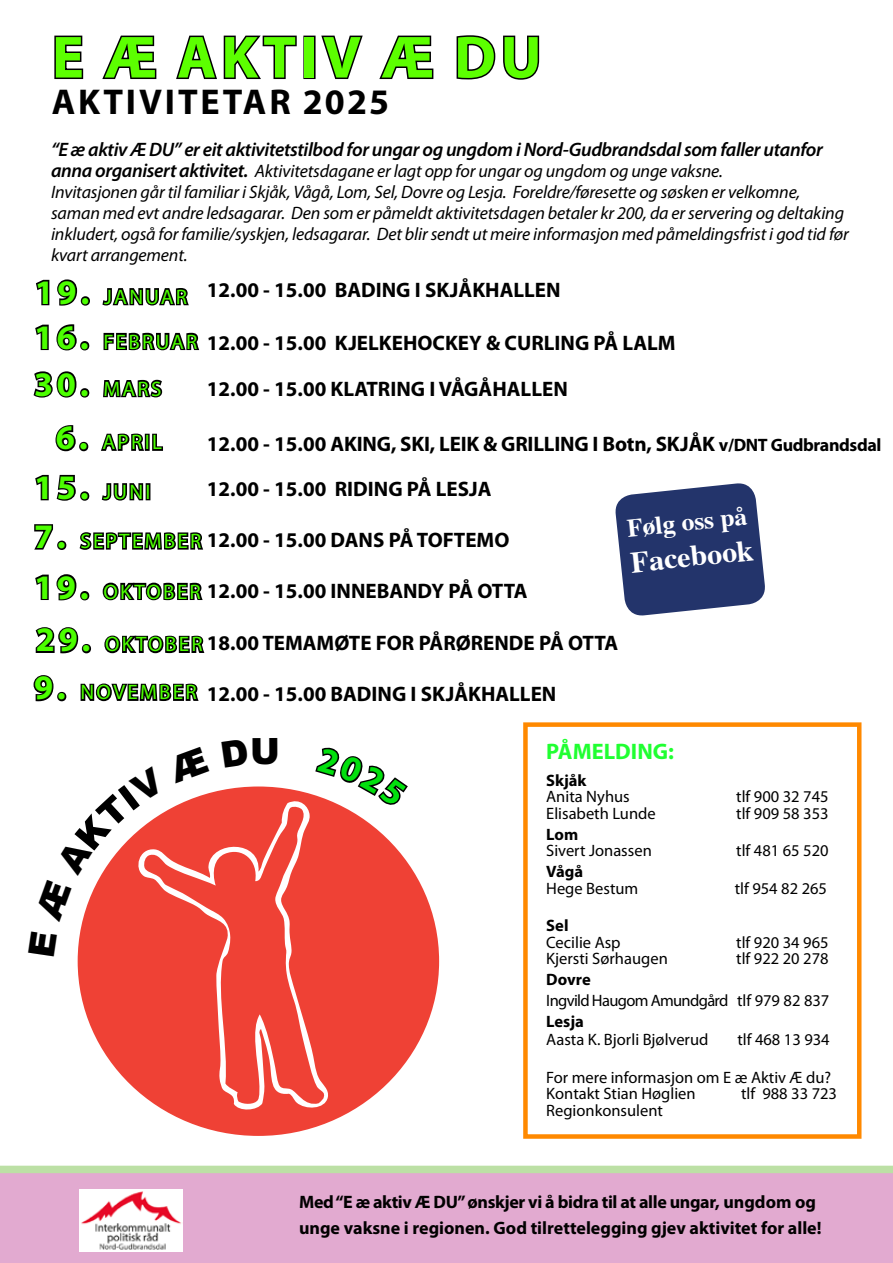
<style>
.page{position:relative;width:893px;height:1263px;background:#fff}
.page>*{position:absolute;margin:0;border:0;box-sizing:border-box;transform-origin:0 0}
.t1{font:700 60px "Myriad Pro";letter-spacing:.08em;color:#5cff00}
.t2{font:700 36px "Myriad Pro";letter-spacing:.06em;color:#000}
.t3{font:900 36px "Arial";color:#000}
.t4{font:700 30px "Times";color:#fff}
.t5{font:700 25.5px "Times";color:#fff}
.t6{font:700 22.5px "Myriad Pro";color:#20ff31}
.t7{font:700 21px/45px "Myriad Pro";color:#000}
.t8{font:21px "Myriad Pro";letter-spacing:.11em;color:#4cff00}
.t9{font:italic 600 19.5px "Myriad Pro";letter-spacing:-.02em;color:#000}
.t10{font:italic 18px/21.1px "Myriad Pro";letter-spacing:-.01em;color:#000}
.t11{font:700 18px/25.5px "Myriad Pro";color:#020101}
.t12{font:16.5px/16.5px "Myriad Pro";color:#000}
.t13{font:16.5px "Myriad Pro";letter-spacing:-.04em;color:#000}
.t14{font:700 16.5px "Myriad Pro";color:#000}
.s1{font-weight:600;font-size:19.5px}
.s2{font-size:34.5px;color:#4cff00}
.s3{font-weight:400;color:#4cff00}
.s4{font-size:18px}
.s5{font-weight:700;font-size:34.5px}
</style>
<div class="page">
<svg style="left:615px;top:483px;width:150px;height:133px;background:#455381"></svg>
<svg style="left:54px;top:35px;width:30px;height:45px"></svg>
<svg style="left:102px;top:35px;width:55px;height:45px"></svg>
<svg style="left:176px;top:35px;width:121px;height:45px"></svg>
<div style="left:303px;top:36px;width:13px;height:43px;border:3px solid #000"></div>
<svg style="left:321px;top:35px;width:42px;height:45px"></svg>
<svg style="left:379px;top:35px;width:55px;height:45px"></svg>
<svg style="left:456px;top:35px;width:84px;height:45px"></svg>
<div style="left:523px;top:722px;width:338px;height:417px;border:4px solid #ff8900"></div>
<div style="left:78px;top:786px;width:361px;height:350px;background:#ef4135;border-radius:50%"></div>
<svg style="left:133px;top:801px;width:195px;height:311px"></svg>
<svg style="left:0;top:1166px;width:893px;height:97px;background:#dfaecc"></svg>
<svg style="left:36px;top:279px;width:42px;height:27px"></svg>
<div style="left:81px;top:296px;width:9px;height:10px;border:3px solid #000;border-radius:50%"></div>
<svg style="left:33px;top:675px;width:21px;height:27px"></svg>
<div style="left:57px;top:692px;width:9px;height:9px;border:3px solid #000;border-radius:50%"></div>
<svg style="left:80px;top:683px;width:119px;height:19px"></svg>
<svg style="left:34px;top:474px;width:170px;height:127px"></svg>
<div style="left:146px;top:483px;width:4px;height:17px;border:3px solid #000"></div>
<svg style="left:33px;top:371px;width:44px;height:27px"></svg>
<div style="left:80px;top:388px;width:9px;height:10px;border:3px solid #000;border-radius:50%"></div>
<svg style="left:35px;top:324px;width:42px;height:27px"></svg>
<div style="left:80px;top:341px;width:9px;height:9px;border:3px solid #000;border-radius:50%"></div>
<svg style="left:102px;top:288px;width:98px;height:63px"></svg>
<svg style="left:35px;top:627px;width:44px;height:27px"></svg>
<div style="left:82px;top:644px;width:9px;height:9px;border:3px solid #000;border-radius:50%"></div>
<svg style="left:104px;top:635px;width:101px;height:19px"></svg>
<img style="left:80px;top:1189px;width:102px;height:63px">
<svg style="left:55px;top:425px;width:21px;height:27px"></svg>
<div style="left:79px;top:442px;width:9px;height:9px;border:3px solid #000;border-radius:50%"></div>
<svg style="left:101px;top:379px;width:62px;height:72px"></svg>
<svg style="left:82px;top:793px;width:127px;height:129px"></svg>
<svg style="left:313px;top:747px;width:95px;height:62px"></svg>
<h1 class="t1" style="left:52px;top:18px;width:491px">E Æ AKTIV Æ DU</h1>
<h2 class="t2" style="left:52px;top:78px;width:48px">Aktivitet</h2>
<h2 class="t2" style="left:243px;top:78px;width:148px">AR 2025</h2>
<p class="t9" style="left:51px;top:137px;width:773px">“E æ aktiv Æ DU” er eit aktivitetstilbod for ungar og ungdom i Nord-Gudbrandsdal som faller utanfor</p>
<p class="t10" style="left:51px;top:160px;width:799px"><span class="s1">anna organisert aktivitet.</span> Aktivitetsdagane er lagt opp for ungar og ungdom og unge vaksne.<br>Invitasjonen går til familiar i Skjåk, Vågå, Lom, Sel, Dovre og Lesja. Foreldre/føresette og søsken er velkomne, saman med evt andre ledsagarar. Den som er påmeldt aktivitetsdagen betaler kr 200, da er servering og deltaking inkludert, også for familie/syskjen, ledsagarar. Det blir sendt ut meire informasjon med påmeldingsfrist i god tid før kvart arrangement.</p>
<p class="t7" style="left:207px;top:267px;width:355px">12.00 - 15.00 BADING I SKJÅKHALLEN</p>
<p class="t7" style="left:34px;top:320px;width:643px"><span class="s2">16.</span> <span class="s3">F E BR UA R</span> 12.00 - 15.00 KJELKEHOCKEY &amp; CURLING PÅ LALM</p>
<p class="t7" style="left:207px;top:366px;width:362px">12.00 - 15.00 KLATRING I VÅGÅHALLEN</p>
<p class="t7" style="left:207px;top:420px;width:676px">12.00 - 15.00 AKING, SKI, LEIK &amp; GRILLING I Botn, SKJÅK <span class="s4">v/DNT Gudbrandsdal<br></span>12.00 - 15.00 RIDING PÅ LESJA</p>
<p class="t7" style="left:34px;top:516px;width:477px"><span class="s2">7.</span> <span class="s3">S E PTE M BE R</span> 12.00 - 15.00 DANS PÅ TOFTEMO</p>
<p class="t7" style="left:34px;top:567px;width:495px"><span class="s2">19.</span> <span class="s3">OK TOB E R</span> 12.00 - 15.00 INNEBANDY PÅ OTTA</p>
<p class="t7" style="left:36px;top:620px;width:584px"><span class="s2">29 .</span> <span class="s3">O K TO BE R</span> 18.00 TEMAMØTE FOR PÅRØRENDE PÅ OTTA</p>
<p class="t7" style="left:207px;top:671px;width:351px">12.00 - 15.00 BADING I SKJÅKHALLEN</p>
<p class="t8" style="left:35px;top:284px;width:154px"><span class="s5">19.</span> JANUAR</p>
<p class="t8" style="left:34px;top:376px;width:129px"><span class="s5">30.</span> MARS</p>
<p class="t8" style="left:56px;top:429px;width:107px"><span class="s5">6.</span> APRIL</p>
<p class="t8" style="left:34px;top:479px;width:118px"><span class="s5">15.</span> JUNI</p>
<h3 class="t5" style="left:625px;top:504px;width:122px;rotate:-6deg">Følg oss på</h3>
<h3 class="t4" style="left:628px;top:534px;width:125px;rotate:-6deg">Facebook</h3>
<p class="t8" style="left:34px;top:679px;width:164px"><span class="s5">9.</span> NOVEMBER</p>
<h2 class="t3" style="left:250px;top:725px;width:32px">U</h2>
<p class="t6" style="left:546px;top:736px;width:129px">PÅMELDING:</p>
<p class="t14" style="left:546px;top:769px;width:42px">Skjåk</p>
<p class="t12" style="left:546px;top:788px;width:85px">Anita Nyhus</p>
<p class="t12" style="left:736px;top:788px;width:94px">tlf 900 32 745</p>
<p class="t12" style="left:546px;top:805px;width:111px">Elisabeth Lunde</p>
<p class="t12" style="left:736px;top:805px;width:94px">tlf 909 58 353</p>
<p class="t14" style="left:546px;top:823px;width:33px">Lom</p>
<p class="t12" style="left:546px;top:842px;width:107px">Sivert Jonassen</p>
<p class="t12" style="left:736px;top:842px;width:94px">tlf 481 65 520</p>
<p class="t14" style="left:546px;top:861px;width:38px">Vågå</p>
<p class="t12" style="left:546px;top:880px;width:94px">Hege Bestum</p>
<p class="t12" style="left:735px;top:880px;width:94px">tlf 954 82 265</p>
<p class="t14" style="left:546px;top:915px;width:24px">Sel</p>
<p class="t12" style="left:546px;top:934px;width:76px">Cecilie Asp</p>
<p class="t12" style="left:736px;top:934px;width:94px">tlf 920 34 965</p>
<p class="t12" style="left:546px;top:950px;width:123px">Kjersti Sørhaugen</p>
<p class="t12" style="left:736px;top:950px;width:94px">tlf 922 20 278</p>
<p class="t14" style="left:546px;top:969px;width:46px">Dovre</p>
<p class="t13" style="left:546px;top:991px;width:285px">Ingvild Haugom Amundgård tlf 979 82 837</p>
<p class="t14" style="left:546px;top:1011px;width:39px">Lesja</p>
<p class="t12" style="left:546px;top:1031px;width:164px">Aasta K. Bjorli Bjølverud</p>
<p class="t12" style="left:737px;top:1031px;width:94px">tlf 468 13 934</p>
<p class="t12" style="left:546px;top:1069px;width:286px">For mere informasjon om E æ Aktiv Æ du?<br>Kontakt Stian Høglien</p>
<p class="t12" style="left:741px;top:1085px;width:97px">tlf 988 33 723</p>
<p class="t12" style="left:546px;top:1102px;width:118px">Regionkonsulent</p>
<p class="t11" style="left:299px;top:1189px;width:524px">Med “E æ aktiv Æ DU” ønskjer vi å bidra til at alle ungar, ungdom og unge vaksne i regionen. God tilrettelegging gjev aktivitet for alle!</p>
</div>
